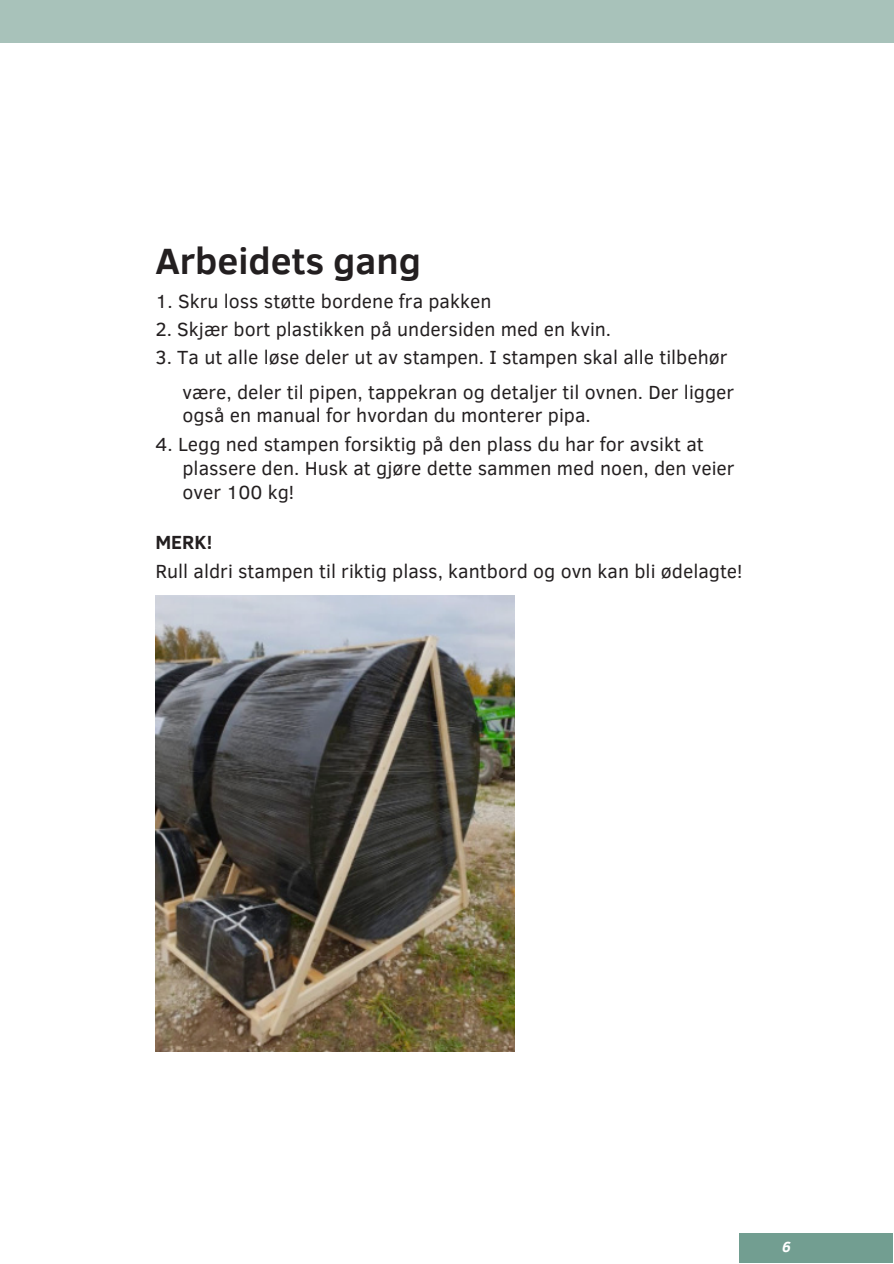
<style>
.page{position:relative;width:894px;height:1264px;background:#fff}
.page>*{position:absolute;margin:0;border:0;box-sizing:border-box;transform-origin:0 0}
.t1{font:700 37.5px "Clear Sans";color:#231f20}
.t2{font:19.5px/23.7px "Clear Sans";color:#231f20}
.t3{font:italic 700 15px "Clear Sans";color:#fff}
.s1{font-weight:700}
</style>
<div class="page">
<div style="left:0;top:0;width:893px;height:43px;background:#a8c2ba"></div>
<div style="left:739px;top:1232px;width:153px;height:30px;background:#729e91"></div>
<img style="left:155px;top:595px;width:359px;height:456px">
<h1 class="t1" style="left:155px;top:233px;width:267px">Arbeidets gang</h1>
<h1 class="t2" style="left:155px;top:288px;width:337px">1. Skru loss støtte bordene fra pakken</h1>
<h1 class="t2" style="left:155px;top:316px;width:457px">2. Skjær bort plastikken på undersiden med en kvin.</h1>
<h1 class="t2" style="left:155px;top:344px;width:573px">3. Ta ut alle løse deler ut av stampen. I stampen skal alle tilbehør</h1>
<h1 class="t2" style="left:182px;top:379px;width:553px">være, deler til pipen, tappekran og detaljer til ovnen. Der ligger også en manual for hvordan du monterer pipa.</h1>
<h1 class="t2" style="left:155px;top:431px;width:549px">4. Legg ned stampen forsiktig på den plass du har for avsikt at</h1>
<h1 class="t2" style="left:182px;top:455px;width:553px">plassere den. Husk at gjøre dette sammen med noen, den veier over 100 kg!</h1>
<p class="t2" style="left:155px;top:526px;width:588px;line-height:29.2px"><span class="s1">MERK!<br></span>Rull aldri stampen til riktig plass, kantbord og ovn kan bli ødelagte!</p>
<p class="t3" style="left:782px;top:1235px;width:10px">6</p>
</div>
